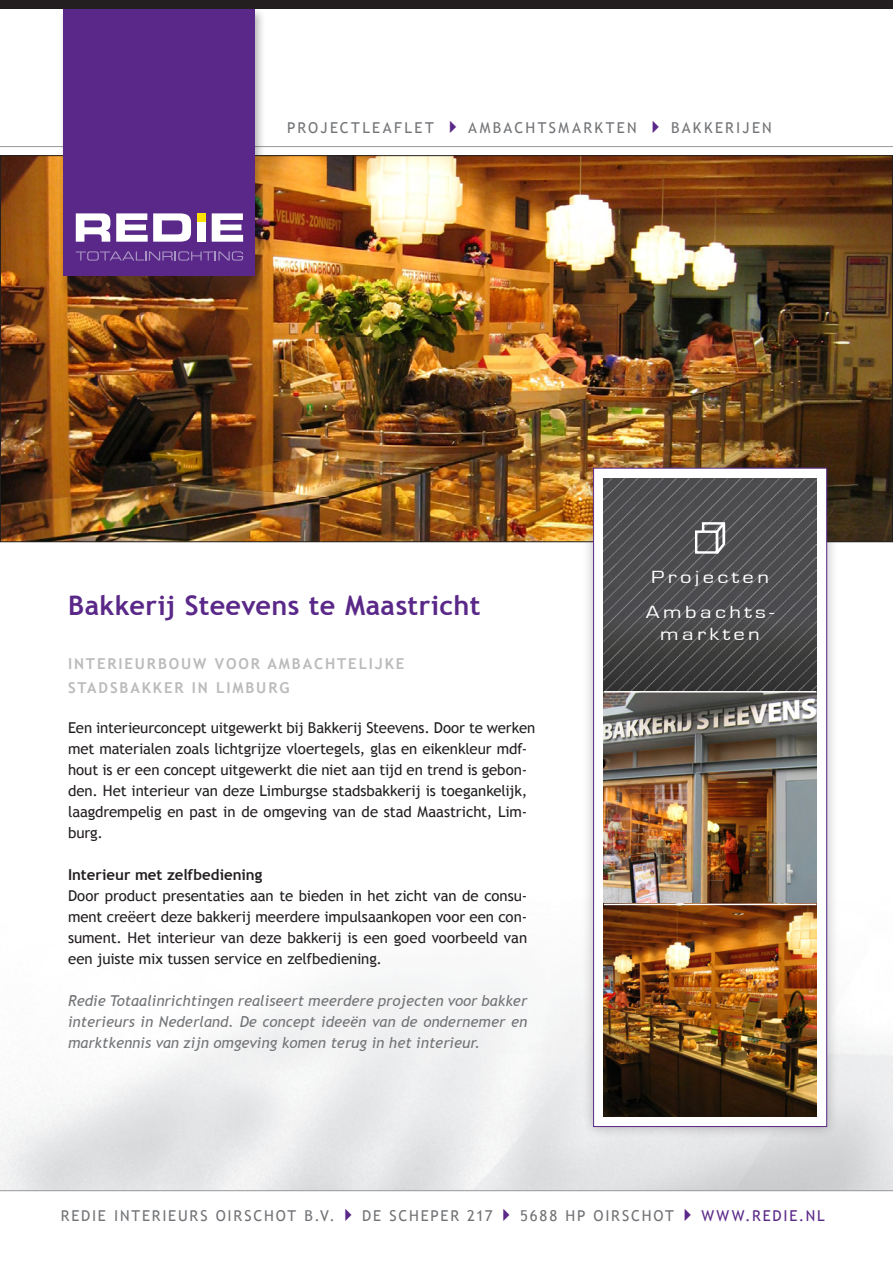
<style>
.page{position:relative;width:893px;height:1263px;background:#fff}
.page>*{position:absolute;margin:0;border:0;box-sizing:border-box;transform-origin:0 0}
.Normaal{font:700 27px "Trebuchet MS";letter-spacing:.015em;color:#5a2888}
.t1{font:18.15px/21.8px "Eurostile";letter-spacing:.15em;color:#fff;text-align:center;scale:1.25 1}
.Normaal-2{font:15px/21px "Trebuchet MS";letter-spacing:-.005em;color:#231f20}
.Normaal-3{font:italic 15px/21px "Trebuchet MS";color:#727477;text-align:justify}
.t2{font:15px "Trebuchet MS";letter-spacing:.13em;color:#727477}
.Normaal-4{font:700 15px/24px "Trebuchet MS";letter-spacing:.125em;color:#bbb}
.t3{font:15px "Trebuchet MS";letter-spacing:.155em;color:#727477}
.Normaal-5{font:700 15px "Trebuchet MS";color:#231f20}
.s1{color:#5a2888}
.s2{font-style:inherit}
</style>
<div class="page">
<hr style="left:0;top:146px;width:893px;height:1px;background:#97999c">
<hr style="left:0;top:1190px;width:893px;height:1px;background:#97999c">
<img style="left:2px;top:157px;width:889px;height:383px">
<div style="left:58px;top:6px;width:208px;height:293px;background:#231f20;opacity:.35"></div>
<div style="left:64px;top:0;width:191px;height:276px;background:#5a2888"></div>
<svg style="left:76px;top:251px;width:167px;height:10px"></svg>
<svg style="left:76px;top:213px;width:34px;height:29px"></svg>
<svg style="left:116px;top:213px;width:75px;height:29px"></svg>
<div style="left:197px;top:213px;width:8px;height:29px;background:#fff"></div>
<div style="left:197px;top:213px;width:8px;height:9px;background:#ffe201"></div>
<svg style="left:212px;top:213px;width:31px;height:29px"></svg>
<div style="left:0;top:0;width:893px;height:9px;background:#231f20"></div>
<div style="left:581px;top:456px;width:258px;height:682px;background:#231f20;opacity:.3"></div>
<div style="left:593px;top:468px;width:234px;height:659px;background:#fff;border:1px solid #5a2888"></div>
<img style="left:604px;top:478px;width:212px;height:426px">
<img style="left:604px;top:905px;width:212px;height:211px">
<hr style="left:604px;top:691px;width:212px;height:1px;background:#fff">
<svg style="left:694px;top:516px;width:33px;height:44px"></svg>
<p class="t3" style="left:287px;top:118px;width:486px">PROJECTLEAFLET <span class="s1">✔</span> AMBACHTSMARKTEN <span class="s1">✔</span> BAKKERIJEN</p>
<p class="Normaal" style="left:68px;top:589px;width:414px">Bakkerij Ste<span class="s2">e</span>vens te Maastricht</p>
<p class="Normaal-4" style="left:68px;top:652px;width:338px">INTERIEURBOUW VOOR AMBACHTELIJKE<br>STADSBAKKER IN LIMBURG</p>
<p class="Normaal-2" style="left:68px;top:717px;width:469px">Een interieurconcept uitgewerkt bij Bakkerij Steevens. Door te werken met materialen zoals lichtgrijze vloertegels, glas en eikenkleur mdf&shy;hout is er een concept uitgewerkt die niet aan tijd en trend is gebon&shy;den. Het interieur van deze Limburgse stadsbakkerij is toegankelijk, laagdrempelig en past in de omgeving van de stad Maastricht, Lim&shy;burg.</p>
<p class="Normaal-5" style="left:68px;top:865px;width:196px">Interieur met zelfbediening</p>
<p class="Normaal-2" style="left:68px;top:885px;width:461px">Door product presentaties aan te bieden in het zicht van de consu&shy;ment creëert deze bakkerij meerdere impulsaankopen voor een con&shy;sument. Het interieur van deze bakkerij is een goed voorbeeld van een juiste mix tussen service en zelfbediening.</p>
<p class="Normaal-3" style="left:68px;top:990px;width:461px">Redie Totaalinrichtingen realiseert meerdere projecten voor bakker interieurs in Nederland. De concept ideeën van de ondernemer en marktkennis van zijn omgeving komen terug in het interieur.</p>
<p class="t1" style="left:651px;top:566px;width:96px">Projecten</p>
<p class="t1" style="left:646px;top:602px;width:104px">Ambachts&shy;markten</p>
<p class="t2" style="left:61px;top:1207px;width:766px">REDIE INTERIEURS OIRSCHOT B.V.<span class="s1">✔</span> DE SCHEPER 217<span class="s1">✔</span> 5688 HP OIRSCHOT<span class="s1">✔ WWW.REDIE.NL</span></p>
</div>
